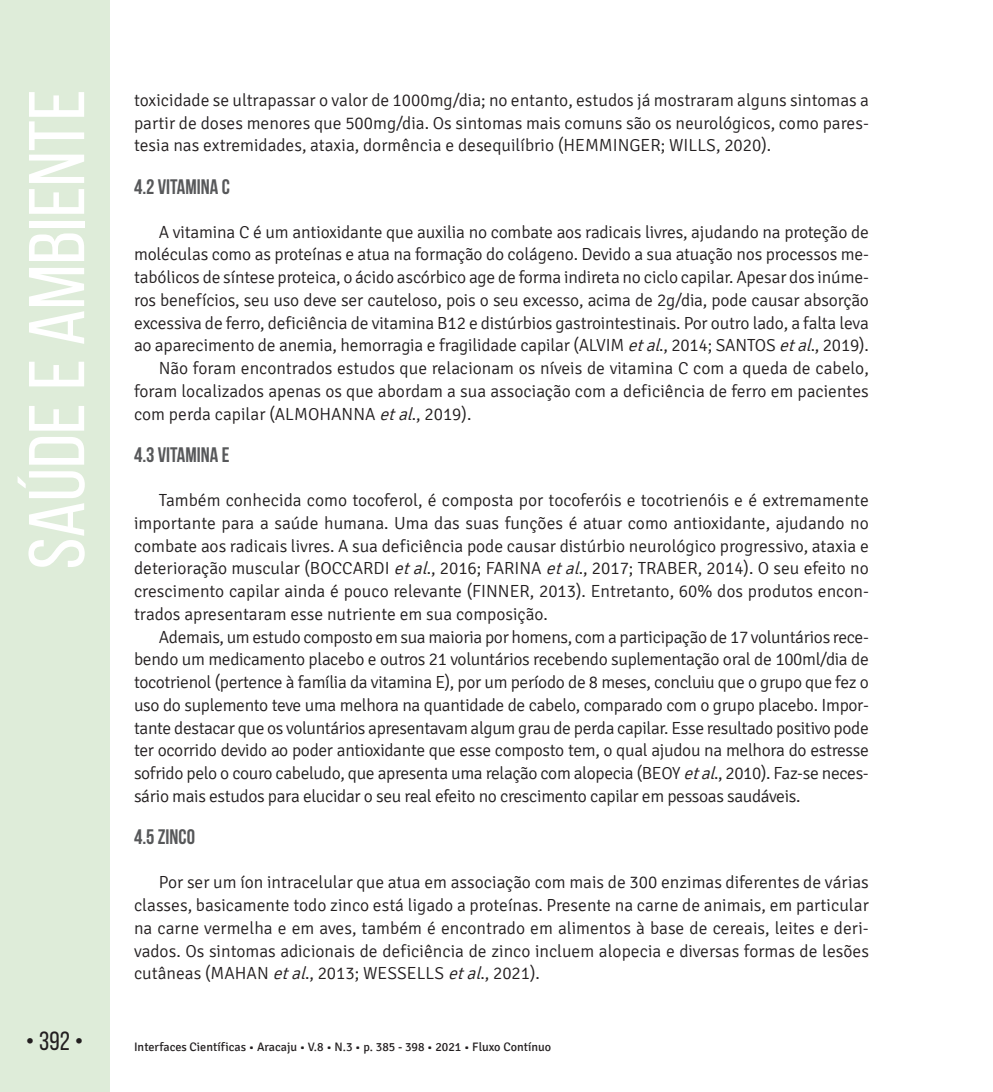
<style>
.page{position:relative;width:993px;height:1092px;background:#fff}
.page>*{position:absolute;margin:0;border:0;box-sizing:border-box;transform-origin:0 0}
.t1{font:78.75px "Bebas Neue";color:#fff;scale:1.09 1}
.t2{font:26.25px "Bebas Neue";color:#231f20}
.t3{font:700 21px "Bebas Neue";color:#57585a}
.t4{font:300 17.5px/22.8px "Signika";letter-spacing:-.01em;color:#231f20;text-align:justify}
.t5{font:12.25px "Signika";color:#231f20}
.s1{font-style:italic}
</style>
<div class="page">
<div style="left:0;top:0;width:109px;height:1091px;background:#deecd9"></div>
<h1 class="t1" style="left:14px;top:569px;width:442px;rotate:-90deg">Saúde e Ambiente</h1>
<p class="t4" style="left:134px;top:89px;width:736px">toxicidade se ultrapassar o valor de 1000mg/dia; no entanto, estudos já mostraram alguns sintomas a partir de doses menores que 500mg/dia. Os sintomas mais comuns são os neurológicos, como pares&shy;tesia nas extremidades, ataxia, dormência e desequilíbrio (HEMMINGER; WILLS, 2020).</p>
<p class="t3" style="left:134px;top:175px;width:97px">4.2 VITAMINA C</p>
<p class="t4" style="left:159px;top:221px;width:711px">A vitamina C é um antioxidante que auxilia no combate aos radicais livres, ajudando na proteção de</p>
<p class="t4" style="left:134px;top:243px;width:736px">moléculas como as proteínas e atua na formação do colágeno. Devido a sua atuação nos processos me-</p>
<p class="t4" style="left:134px;top:266px;width:736px">tabólicos de síntese proteica, o ácido ascórbico age de forma indireta no ciclo capilar. Apesar dos inúme-</p>
<p class="t4" style="left:134px;top:289px;width:736px">ros benefícios, seu uso deve ser cauteloso, pois o seu excesso, acima de 2g/dia, pode causar absorção</p>
<p class="t4" style="left:134px;top:312px;width:736px">excessiva de ferro, deficiência de vitamina B12 e distúrbios gastrointestinais. Por outro lado, a falta leva</p>
<p class="t4" style="left:134px;top:334px;width:736px">ao aparecimento de anemia, hemorragia e fragilidade capilar (ALVIM <span class="s1">etal</span>., 2014; SANTOS <span class="s1">etal</span>., 2019).</p>
<p class="t4" style="left:159px;top:357px;width:711px">Não foram encontrados estudos que relacionam os níveis de vitamina C com a queda de cabelo,</p>
<p class="t4" style="left:134px;top:380px;width:736px">foram localizados apenas os que abordam a sua associação com a deficiência de ferro em pacientes</p>
<p class="t4" style="left:134px;top:403px;width:339px">com perda capilar (ALMOHANNA <span class="s1">etal</span>., 2019).</p>
<p class="t3" style="left:134px;top:443px;width:97px">4.3 VITAMINA E</p>
<p class="t4" style="left:134px;top:489px;width:736px;text-indent:25px">Também conhecida como tocoferol, é composta por tocoferóis e tocotrienóis e é extremamente importante para a saúde humana. Uma das suas funções é atuar como antioxidante, ajudando no combate aos radicais livres. A sua deficiência pode causar distúrbio neurológico progressivo, ataxia e deterioração muscular (BOCCARDI <span class="s1">etal</span>., 2016; FARINA <span class="s1">etal</span>., 2017; TRABER, 2014). O seu efeito no crescimento capilar ainda é pouco relevante (FINNER, 2013). Entretanto, 60% dos produtos encon&shy;trados apresentaram esse nutriente em sua composição.</p>
<p class="t4" style="left:134px;top:625px;width:736px;text-indent:25px">Ademais, um estudo composto em sua maioria por homens, com a participação de 17 voluntários rece&shy;bendo um medicamento placebo e outros 21 voluntários recebendo suplementação oral de 100ml/dia de tocotrienol (pertence à família da vitamina E), por um período de 8 meses, concluiu que o grupo que fez o uso do suplemento teve uma melhora na quantidade de cabelo, comparado com o grupo placebo. Impor&shy;tante destacar que os voluntários apresentavam algum grau de perda capilar. Esse resultado positivo pode ter ocorrido devido ao poder antioxidante que esse composto tem, o qual ajudou na melhora do estresse sofrido pelo o couro cabeludo, que apresenta uma relação com alopecia (BEOY <span class="s1">etal</span>., 2010). Faz-se neces&shy;sário mais estudos para elucidar o seu real efeito no crescimento capilar em pessoas saudáveis.</p>
<p class="t3" style="left:134px;top:825px;width:62px">4.5 ZINCO</p>
<p class="t4" style="left:134px;top:871px;width:736px;text-indent:25px">Por ser um íon intracelular que atua em associação com mais de 300 enzimas diferentes de várias classes, basicamente todo zinco está ligado a proteínas. Presente na carne de animais, em particular na carne vermelha e em aves, também é encontrado em alimentos à base de cereais, leites e deri&shy;vados. Os sintomas adicionais de deficiência de zinco incluem alopecia e diversas formas de lesões cutâneas (MAHAN <span class="s1">etal</span>., 2013; WESSELLS <span class="s1">etal</span>., 2021).</p>
<h2 class="t2" style="left:26px;top:1026px;width:59px">• 392 •</h2>
<p class="t5" style="left:134px;top:1040px;width:418px">Interfaces Científicas • Aracaju • V.8 • N.3 • p. 385 - 398 • 2021 • Fluxo Contínuo</p>
</div>
